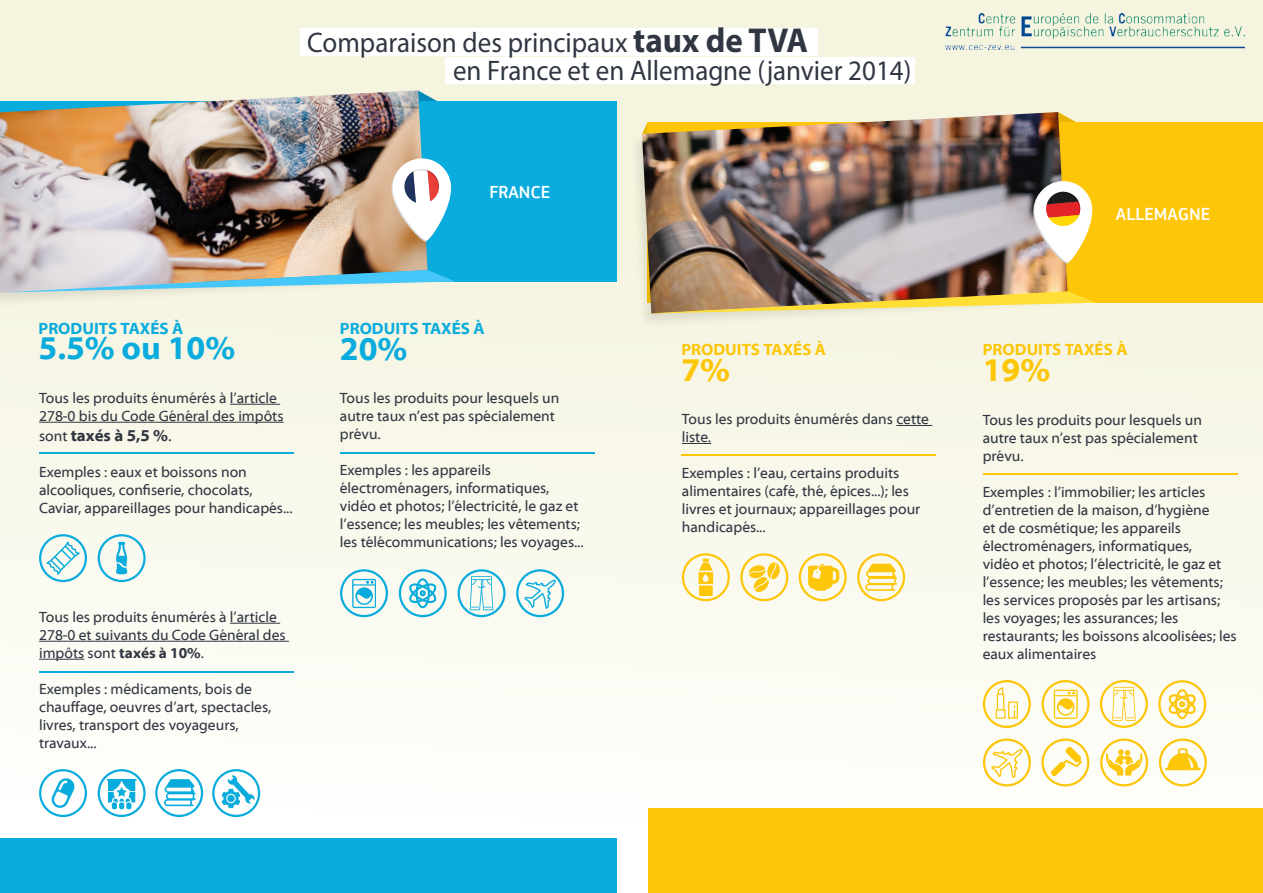
<style>
.page{position:relative;width:1263px;height:893px;background:#fff}
.page>*{position:absolute;margin:0;border:0;box-sizing:border-box;transform-origin:0 0}
.t1{font:700 33px "Myriad Web Pro";color:#0aacdd}
.t2{font:700 33px "Myriad Web Pro";color:#fdc608}
.t3{font:28.35px "Myriad Pro";color:#313742;scale:.95 1}
.t4{font:500 18px "PF Square Sans Pro";color:#fff}
.t5{font:700 16.5px "Myriad Web Pro";color:#0aacdd}
.t6{font:700 16.5px "Myriad Web Pro";color:#fdc608}
.t7{font:700 16.5px "Myriad Web Pro";color:#313742}
.t8{font:15px/18px "Myriad Web Pro";color:#313742}
.s1{font-weight:700;font-size:34.65px}
.s2{font-weight:400;font-size:15px}
.s3{font-weight:400}
.s4{font-weight:700}
</style>
<div class="page">
<div style="left:0;top:0;width:1263px;height:893px;background:linear-gradient(to bottom,#f3f2d8,#fdfefc)"></div>
<svg style="left:432px;top:90px;width:17px;height:12px"></svg>
<svg style="left:1072px;top:112px;width:17px;height:11px"></svg>
<div style="left:647px;top:123px;width:616px;height:180px;background:#fdc608"></div>
<div style="left:0;top:102px;width:617px;height:180px;background:#0aacdd"></div>
<div style="left:628px;top:110px;width:444px;height:220px;background:#000;opacity:.1"></div>
<img style="left:642px;top:112px;width:425px;height:179px">
<div style="left:0;top:89px;width:432px;height:220px;background:#000;opacity:.1"></div>
<img style="left:0;top:90px;width:427px;height:180px">
<div style="left:648px;top:809px;width:615px;height:84px;background:#fdc608"></div>
<div style="left:0;top:838px;width:617px;height:55px;background:#0aacdd"></div>
<hr style="left:230px;top:404px;width:50px;height:1px;background:#313742">
<hr style="left:39px;top:422px;width:245px;height:1px;background:#313742">
<hr style="left:230px;top:623px;width:50px;height:1px;background:#313742">
<hr style="left:39px;top:641px;width:250px;height:1px;background:#313742">
<hr style="left:39px;top:659px;width:45px;height:1px;background:#313742">
<hr style="left:39px;top:452px;width:254px;height:2px;background:#0aacdd">
<hr style="left:39px;top:671px;width:254px;height:2px;background:#0aacdd">
<div style="left:98px;top:534px;width:48px;height:48px;border:2px solid #0aacdd;border-radius:50%"></div>
<svg style="left:116px;top:542px;width:11px;height:32px"></svg>
<div style="left:39px;top:534px;width:48px;height:48px;border:2px solid #0aacdd;border-radius:50%"></div>
<svg style="left:46px;top:541px;width:34px;height:34px"></svg>
<hr style="left:340px;top:452px;width:255px;height:2px;background:#0aacdd">
<div style="left:340px;top:569px;width:48px;height:48px;border:2px solid #0aacdd;border-radius:50%"></div>
<svg style="left:352px;top:579px;width:24px;height:29px"></svg>
<div style="left:516px;top:569px;width:48px;height:48px;border:2px solid #0aacdd;border-radius:50%"></div>
<svg style="left:524px;top:580px;width:32px;height:29px"></svg>
<div style="left:399px;top:569px;width:48px;height:48px;border:2px solid #0aacdd;border-radius:50%"></div>
<svg style="left:409px;top:578px;width:28px;height:30px"></svg>
<div style="left:458px;top:569px;width:47px;height:48px;border:2px solid #0aacdd;border-radius:50%"></div>
<svg style="left:470px;top:576px;width:23px;height:34px"></svg>
<div style="left:98px;top:769px;width:48px;height:48px;border:2px solid #0aacdd;border-radius:50%"></div>
<div style="left:39px;top:769px;width:48px;height:48px;border:2px solid #0aacdd;border-radius:50%"></div>
<svg style="left:50px;top:777px;width:26px;height:32px"></svg>
<svg style="left:107px;top:779px;width:30px;height:30px"></svg>
<div style="left:155px;top:769px;width:48px;height:48px;border:2px solid #0aacdd;border-radius:50%"></div>
<div style="left:212px;top:769px;width:48px;height:48px;border:2px solid #0aacdd;border-radius:50%"></div>
<svg style="left:164px;top:779px;width:31px;height:27px"></svg>
<svg style="left:222px;top:775px;width:33px;height:33px"></svg>
<hr style="left:896px;top:425px;width:36px;height:1px;background:#313742">
<svg style="left:682px;top:443px;width:29px;height:1px"></svg>
<hr style="left:682px;top:454px;width:254px;height:2px;background:#fdc608">
<div style="left:740px;top:553px;width:48px;height:48px;border:2px solid #fdc608;border-radius:50%"></div>
<div style="left:799px;top:553px;width:48px;height:48px;border:2px solid #fdc608;border-radius:50%"></div>
<div style="left:857px;top:553px;width:48px;height:48px;border:2px solid #fdc608;border-radius:50%"></div>
<hr style="left:983px;top:474px;width:255px;height:1px;background:#fdc608">
<div style="left:983px;top:680px;width:48px;height:48px;border:2px solid #fdc608;border-radius:50%"></div>
<svg style="left:0;top:270px;width:455px;height:23px;background:#b2cdd1"></svg>
<img style="left:640px;top:291px;width:456px;height:23px">
<svg style="left:390px;top:157px;width:62px;height:85px;background:#c5cfcf"></svg>
<svg style="left:1032px;top:180px;width:61px;height:84px;background:#ddbe98"></svg>
<div style="left:682px;top:553px;width:48px;height:48px;border:2px solid #fdc608;border-radius:50%"></div>
<svg style="left:698px;top:558px;width:15px;height:38px"></svg>
<svg style="left:749px;top:562px;width:31px;height:30px"></svg>
<svg style="left:808px;top:564px;width:31px;height:27px"></svg>
<svg style="left:865px;top:564px;width:32px;height:27px"></svg>
<svg style="left:642px;top:123px;width:5px;height:11px"></svg>
<svg style="left:996px;top:687px;width:22px;height:32px"></svg>
<div style="left:1041px;top:680px;width:48px;height:48px;border:2px solid #fdc608;border-radius:50%"></div>
<svg style="left:1054px;top:690px;width:23px;height:29px"></svg>
<div style="left:1158px;top:680px;width:48px;height:48px;border:2px solid #fdc608;border-radius:50%"></div>
<svg style="left:1168px;top:689px;width:28px;height:30px"></svg>
<div style="left:1100px;top:680px;width:48px;height:48px;border:2px solid #fdc608;border-radius:50%"></div>
<svg style="left:1112px;top:687px;width:24px;height:34px"></svg>
<div style="left:983px;top:738px;width:48px;height:48px;border:2px solid #fdc608;border-radius:50%"></div>
<svg style="left:991px;top:749px;width:32px;height:29px"></svg>
<div style="left:1041px;top:738px;width:48px;height:48px;border:2px solid #fdc608;border-radius:50%"></div>
<svg style="left:1051px;top:747px;width:31px;height:29px"></svg>
<div style="left:1100px;top:738px;width:48px;height:48px;border:2px solid #fdc608;border-radius:50%"></div>
<svg style="left:1106px;top:749px;width:36px;height:26px"></svg>
<div style="left:1159px;top:738px;width:48px;height:48px;border:2px solid #fdc608;border-radius:50%"></div>
<svg style="left:1165px;top:748px;width:35px;height:22px"></svg>
<img style="left:945px;top:14px;width:299px;height:36px">
<div style="left:445px;top:57px;width:469px;height:27px;background:#fff"></div>
<div style="left:300px;top:28px;width:517px;height:27px;background:#fff"></div>
<h2 class="t3" style="left:307px;top:25px;width:529px">Comparaison des principaux <span class="s1">taux de TVA</span></h2>
<h2 class="t3" style="left:453px;top:53px;width:484px">en France et en Allemagne (janvier 2014)</h2>
<p class="t4" style="left:489px;top:182px;width:62px">FRANCE</p>
<p class="t5" style="left:39px;top:319px;width:146px">PRODUITS TAXÉS À</p>
<h1 class="t1" style="left:39px;top:330px;width:198px">5.5% ou 10%</h1>
<p class="t8" style="left:39px;top:389px;width:246px">Tous les produits énumérés à l’article<br>278-0 bis du Code Général des impôts</p>
<p class="t7" style="left:39px;top:426px;width:134px"><span class="s2">sont</span> taxés à 5,5 %<span class="s3">.</span></p>
<p class="t8" style="left:39px;top:463px;width:255px">Exemples : eaux et boissons non alcooliques, confiserie, chocolats,<br>Caviar, appareillages pour handicapés...</p>
<p class="t8" style="left:39px;top:608px;width:248px">Tous les produits énumérés à l’article<br>278-0 et suivants du Code Général des impôts sont <span class="s4">taxés à 10%</span>.</p>
<p class="t8" style="left:39px;top:680px;width:234px">Exemples : médicaments, bois de chauffage, oeuvres d’art, spectacles, livres, transport des voyageurs, travaux...</p>
<p class="t5" style="left:340px;top:319px;width:146px">PRODUITS TAXÉS À</p>
<h1 class="t1" style="left:340px;top:330px;width:69px">20%</h1>
<p class="t8" style="left:340px;top:390px;width:221px">Tous les produits pour lesquels un autre taux n’est pas spécialement prévu.</p>
<p class="t8" style="left:340px;top:462px;width:245px">Exemples : les appareils électroménagers, informatiques, vidéo et photos; l’électricité, le gaz et l’essence; les meubles; les vêtements; les télécommunications; les voyages...</p>
<p class="t6" style="left:681px;top:340px;width:146px">PRODUITS TAXÉS À</p>
<h1 class="t2" style="left:681px;top:351px;width:50px">7%</h1>
<p class="t8" style="left:682px;top:410px;width:249px">Tous les produits énumérés dans cette liste.</p>
<p class="t8" style="left:682px;top:464px;width:240px">Exemples : l’eau, certains produits alimentaires (café, thé, épices...); les livres et journaux; appareillages pour handicapés...</p>
<p class="t4" style="left:1116px;top:203px;width:96px">ALLEMAGNE</p>
<p class="t6" style="left:983px;top:341px;width:146px">PRODUITS TAXÉS À</p>
<h1 class="t2" style="left:983px;top:352px;width:69px">19%</h1>
<p class="t8" style="left:983px;top:411px;width:221px">Tous les produits pour lesquels un autre taux n’est pas spécialement prévu.</p>
<p class="t8" style="left:983px;top:483px;width:256px">Exemples : l’immobilier; les articles d’entretien de la maison, d’hygiène<br>et de cosmétique; les appareils électroménagers, informatiques,<br>vidéo et photos; l’électricité, le gaz et l’essence; les meubles; les vêtements; les services proposés par les artisans; les voyages; les assurances; les restaurants; les boissons alcoolisées; les eaux alimentaires</p>
</div>
